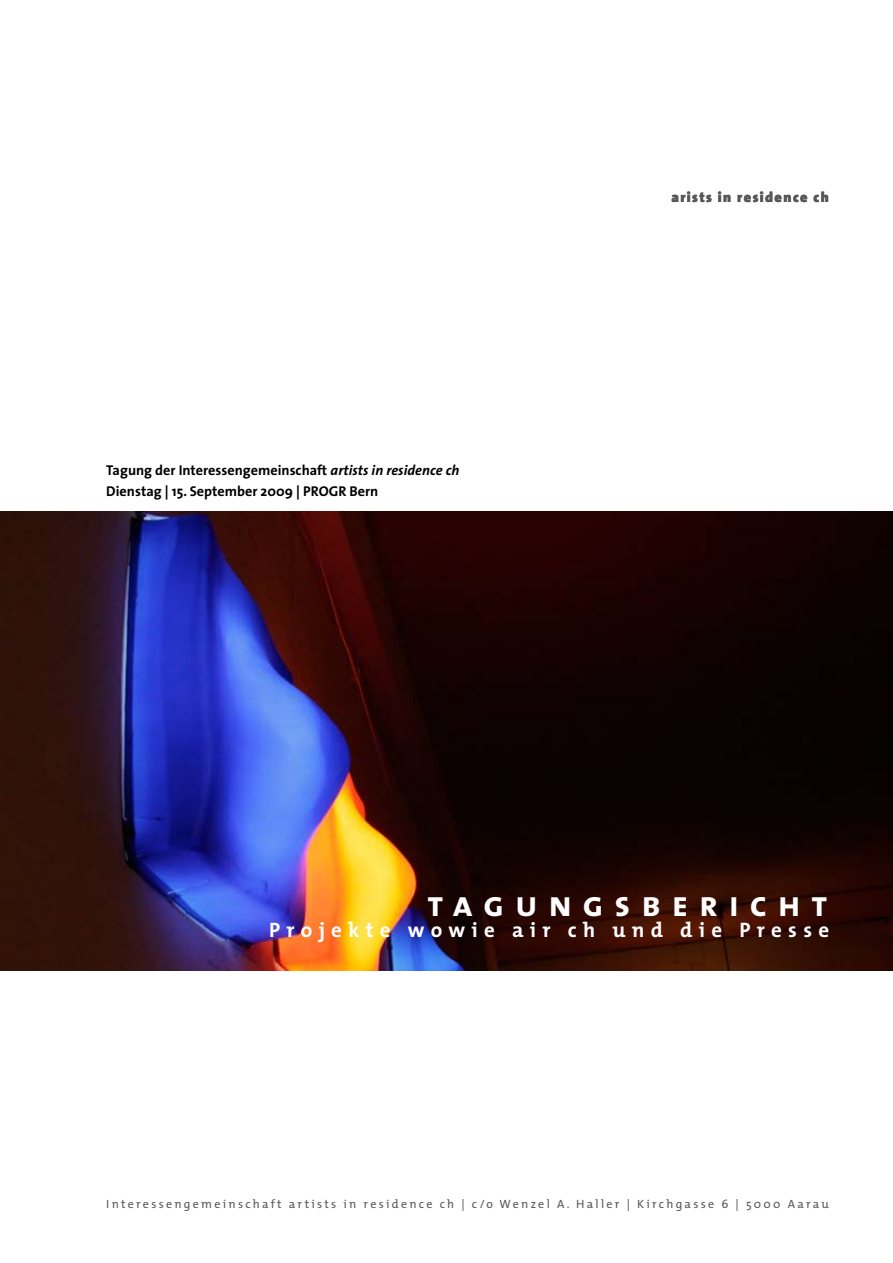
<style>
.page{position:relative;width:893px;height:1263px;background:#fff}
.page>*{position:absolute;margin:0;border:0;box-sizing:border-box;transform-origin:0 0}
.t1{font:36px "The Mix Bold Caps";letter-spacing:.3em;color:#fff}
.t2{font:700 21px "The Mix";letter-spacing:.3em;color:#fff}
.t3{font:700 14.25px/21px "The Sans";color:#000}
.t4{font:900 14.25px "The Sans";letter-spacing:.1em;color:#58585a}
.t5{font:12px "The Mix";letter-spacing:.19em;color:#58585a}
.s1{font-style:italic}
</style>
<div class="page">
<img style="left:0;top:512px;width:893px;height:459px">
<p class="t3" style="left:106px;top:459px;width:355px">Tagung der Interessengemeinschaft <span class="s1">artists in residence ch<br></span>Dienstag | 15. September 2009 | PROGR Bern</p>
<p class="t4" style="left:671px;top:185px;width:159px">arists in residence ch</p>
<h1 class="t1" style="left:427px;top:874px;width:401px">tagungsbericht</h1>
<h2 class="t2" style="left:269px;top:912px;width:562px">Projekte wowie air ch und die Presse</h2>
<p class="t5" style="left:106px;top:1194px;width:724px">Interessengemeinschaft artists in residence ch | c/o Wenzel A. Haller | Kirchgasse 6 | 5000 Aarau</p>
</div>
